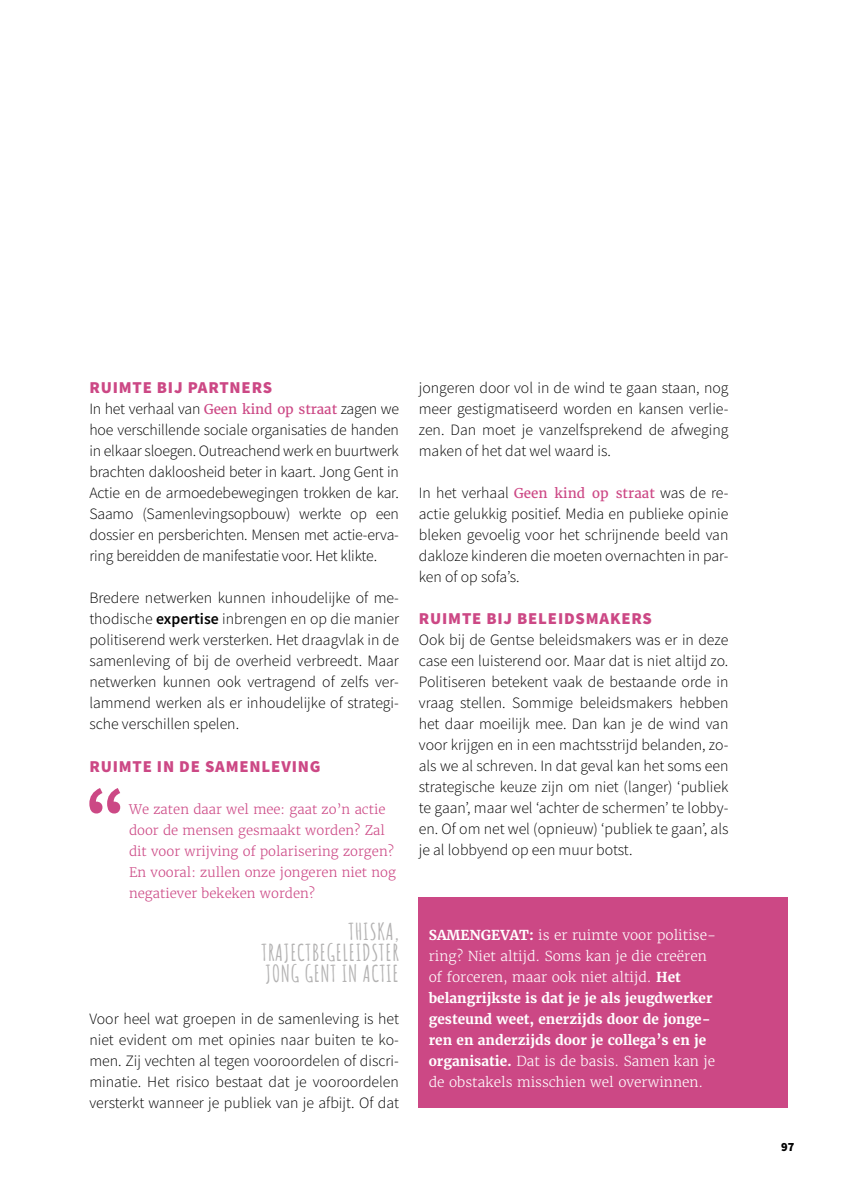
<style>
.page{position:relative;width:844px;height:1191px;background:#fff}
.page>*{position:absolute;margin:0;border:0;box-sizing:border-box;transform-origin:0 0}
.t1{font:700 22.75px/21px "Amatic SC";letter-spacing:.025em;color:#b3b2b2;text-align:justify}
.t2{font:900 16.62px "Source Sans Pro";letter-spacing:.05em;color:#cc4885}
.t3{font:300 15.75px/21px "Source Sans Pro";color:#000;text-align:justify}
.t4{font:300 13.65px/21px "Merriweather";color:#fff}
.t5{font:300 13.12px/21px "Merriweather";color:#cc4885}
.t6{font:900 12.25px "Source Sans Pro";color:#000}
.s1{font-family:"Merriweather";font-weight:400;font-size:13.47px;color:#cc4885}
.s2{font-weight:600}
.s3{font-weight:700}
</style>
<div class="page">
<div style="left:418px;top:897px;width:369px;height:210px;background:#cc4885"></div>
<svg style="left:89px;top:788px;width:31px;height:25px"></svg>
<p class="t2" style="left:89px;top:376px;width:184px">RUIMTE BIJ PARTNERS</p>
<p class="t3" style="left:89px;top:398px;width:311px">In het verhaal van <span class="s1">Geen kind op straat</span> zagen we hoe verschillende sociale organisaties de handen in elkaar sloegen. Outreachend werk en buurtwerk brachten dakloosheid beter in kaart. Jong Gent in Actie en de armoedebewegingen trokken de kar.<br>Saamo (Samenlevingsopbouw) werkte op een dossier en persberichten. Mensen met actie-erva&shy;ring bereidden de manifestatie voor. Het klikte.</p>
<p class="t3" style="left:89px;top:587px;width:311px">Bredere netwerken kunnen inhoudelijke of me&shy;thodische <span class="s2">expertise</span> inbrengen en op die manier politiserend werk versterken. Het draagvlak in de samenleving of bij de overheid verbreedt. Maar netwerken kunnen ook vertragend of zelfs ver&shy;lammend werken als er inhoudelijke of strategi&shy;sche verschillen spelen.</p>
<p class="t2" style="left:89px;top:754px;width:232px">RUIMTE IN DE SAMENLEVING</p>
<p class="t5" style="left:129px;top:798px;width:268px">We zaten daar wel mee: gaat zo’n actie door de mensen gesmaakt worden? Zal dit voor wrijving of polarisering zorgen?<br>En vooral: zullen onze jongeren niet nog negatiever bekeken worden?</p>
<h1 class="t1" style="left:261px;top:919px;width:139px;text-indent:87px">THISKA, TRAJECTBEGELEIDSTER JONG GENT IN ACTIE</h1>
<p class="t3" style="left:89px;top:1007px;width:311px">Voor heel wat groepen in de samenleving is het niet evident om met opinies naar buiten te ko&shy;men. Zij vechten al tegen vooroordelen of discri&shy;minatie. Het risico bestaat dat je vooroordelen versterkt wanneer je publiek van je afbijt. Of dat</p>
<p class="t3" style="left:418px;top:377px;width:311px">jongeren door vol in de wind te gaan staan, nog meer gestigmatiseerd worden en kansen verlie&shy;zen. Dan moet je vanzelfsprekend de afweging maken of het dat wel waard is.</p>
<p class="t3" style="left:418px;top:482px;width:311px">In het verhaal <span class="s1">Geen kind op straat</span> was de re&shy;actie gelukkig positief. Media en publieke opinie bleken gevoelig voor het schrijnende beeld van dakloze kinderen die moeten overnachten in par&shy;ken of op sofa’s.</p>
<p class="t2" style="left:418px;top:607px;width:234px">RUIMTE BIJ BELEIDSMAKERS</p>
<p class="t3" style="left:418px;top:629px;width:311px">Ook bij de Gentse beleidsmakers was er in deze case een luisterend oor. Maar dat is niet altijd zo.<br>Politiseren betekent vaak de bestaande orde in vraag stellen. Sommige beleidsmakers hebben het daar moeilijk mee. Dan kan je de wind van voor krijgen en in een machtsstrijd belanden, zo&shy;als we al schreven. In dat geval kan het soms een strategische keuze zijn om niet (langer) ‘publiek te gaan’, maar wel ‘achter de schermen’ te lobby&shy;en. Of om net wel (opnieuw) ‘publiek te gaan’, als je al lobbyend op een muur botst.</p>
<p class="t4" style="left:428px;top:924px;width:289px"><span class="s3">SAMENGEVAT:</span> is er ruimte voor politise&shy;ring? Niet altijd. Soms kan je die creëren of forceren, maar ook niet altijd. <span class="s3">Het belangrijkste is dat je je als jeugdwerker gesteund weet, enerzijds door de jonge&shy;ren en anderzijds door je collega’s en je organisatie.</span> Dat is de basis. Samen kan je de obstakels misschien wel overwinnen.</p>
<p class="t6" style="left:780px;top:1138px;width:15px">97</p>
</div>
